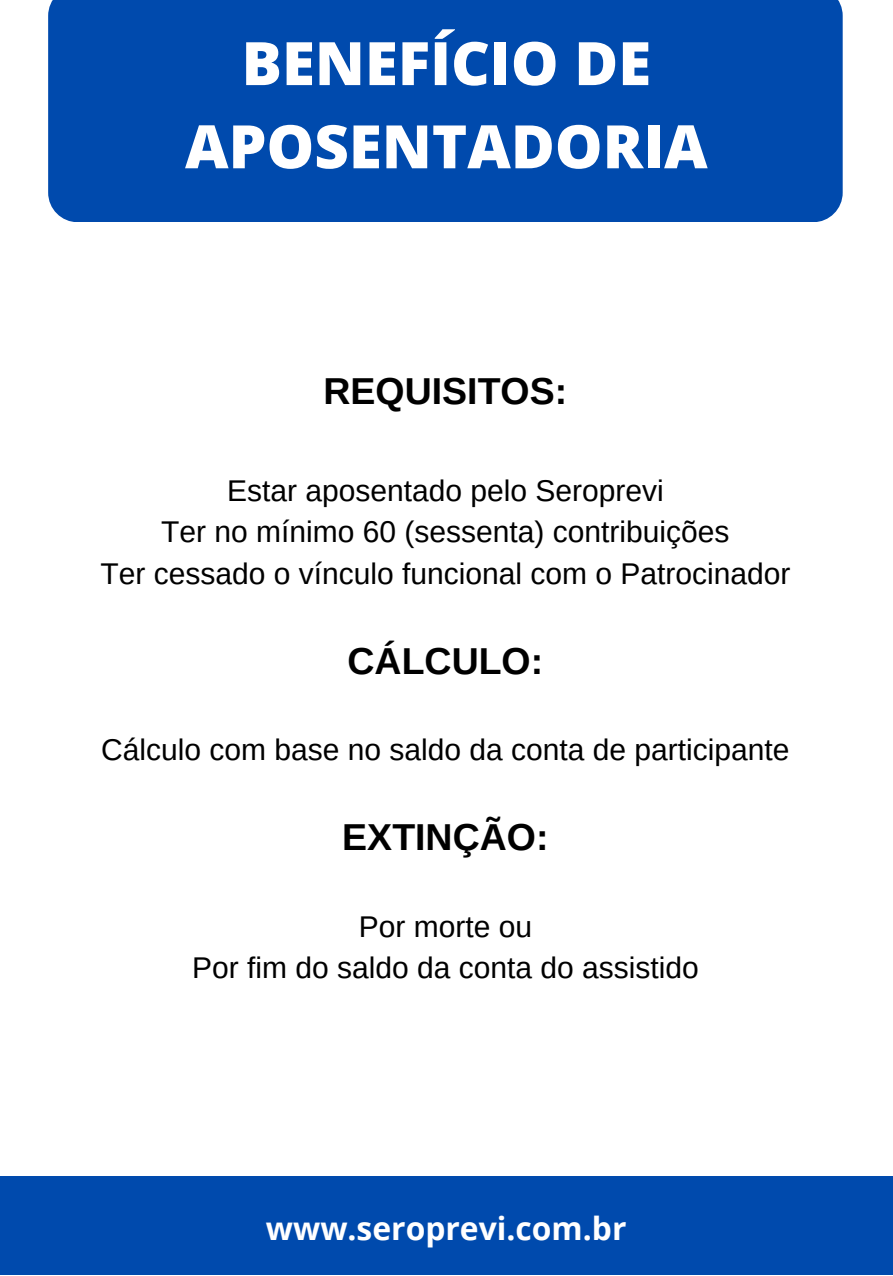
<style>
.page{position:relative;width:893px;height:1276px;background:#fff}
.page>*{position:absolute;margin:0;border:0;box-sizing:border-box;transform-origin:0 0}
.t1{font:800 60px/83.2px "Open Sans";color:#fff;text-align:center}
.t2{font:700 37.5px "Arimo";color:#000}
.t3{font:700 31.8px "Open Sans";color:#fff}
.t4{font:30px/41.5px "Arimo";color:#000;text-align:center}
</style>
<div class="page">
<div style="left:0;top:1176px;width:892px;height:99px;background:#004aad"></div>
<div style="left:48px;top:0;width:794px;height:222px;background:#004aad"></div>
<h1 class="t1" style="left:185px;top:20px;width:524px">BENEFÍCIO DE<br>APOSENTADORIA</h1>
<p class="t2" style="left:323px;top:370px;width:245px">REQUISITOS:</p>
<p class="t4" style="left:100px;top:469px;width:691px">Estar aposentado pelo Seroprevi<br>Ter no mínimo 60 (sessenta) contribuições<br>Ter cessado o vínculo funcional com o Patrocinador</p>
<p class="t2" style="left:347px;top:640px;width:197px">CÁLCULO:</p>
<p class="t4" style="left:101px;top:729px;width:689px">Cálculo com base no saldo da conta de participante</p>
<p class="t2" style="left:342px;top:816px;width:208px">EXTINÇÃO:</p>
<p class="t4" style="left:192px;top:905px;width:508px">Por morte ou<br>Por fim do saldo da conta do assistido</p>
<p class="t3" style="left:266px;top:1205px;width:362px">www.seroprevi.com.br</p>
</div>
